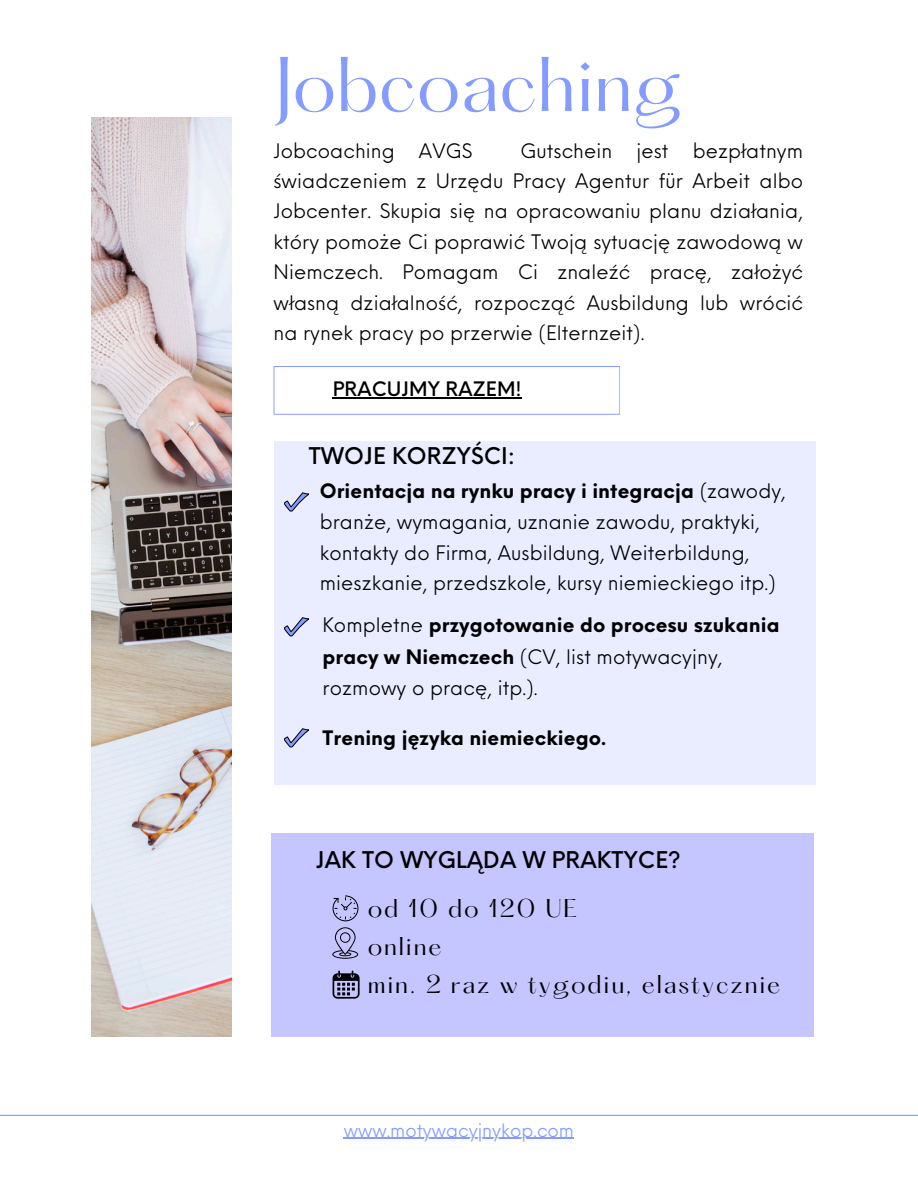
<style>
.page{position:relative;width:918px;height:1188px;background:#fff}
.page>*{position:absolute;margin:0;border:0;box-sizing:border-box;transform-origin:0 0}
.t1{font:67.5px "Hatton";color:#849bff}
.t2{font:22.5px/38.2px "Hatton";letter-spacing:.08em;color:#000}
.t3{font:500 22.5px "Neue Einstellung";letter-spacing:.005em;color:#000}
.t4{font:19.5px/30.3px "Neue Einstellung";letter-spacing:.005em;color:#000}
.t5{font:700 19.5px "Neue Einstellung";letter-spacing:.005em;color:#000}
.t6{font:500 19.5px "Neue Einstellung";letter-spacing:.005em;color:#000}
.t7{font:18px "Neue Einstellung";color:#849bff}
.s1{font-weight:700}
</style>
<div class="page">
<img style="left:92px;top:118px;width:139px;height:919px">
<svg style="left:274px;top:366px;width:346px;height:49px"></svg>
<div style="left:274px;top:441px;width:542px;height:343px;background:#eaedff"></div>
<svg style="left:284px;top:493px;width:25px;height:18px"></svg>
<svg style="left:284px;top:618px;width:25px;height:18px"></svg>
<svg style="left:284px;top:729px;width:25px;height:18px"></svg>
<div style="left:271px;top:833px;width:542px;height:203px;background:#c5c5ff"></div>
<hr style="left:0;top:1115px;width:918px;height:1px;background:#849bff">
<svg style="left:333px;top:895px;width:25px;height:26px"></svg>
<svg style="left:332px;top:927px;width:26px;height:32px"></svg>
<svg style="left:333px;top:971px;width:27px;height:28px"></svg>
<hr style="left:333px;top:397px;width:189px;height:1px;background:#000">
<hr style="left:344px;top:1138px;width:230px;height:1px;background:#849bff">
<h1 class="t1" style="left:274px;top:53px;width:410px">Jobcoaching</h1>
<p class="t4" style="left:274px;top:133px;width:531px;text-align:justify;text-indent:247px">Gutschein jest bezpłatnym świadczeniem z Urzędu Pracy Agentur für Arbeit albo Jobcenter. Skupia się na opracowaniu planu działania, który pomoże Ci poprawić Twoją sytuację zawodową w Niemczech. Pomagam Ci znaleźć pracę, założyć własną działalność, rozpocząć Ausbildung lub wrócić na rynek pracy po przerwie (Elternzeit).</p>
<p class="t4" style="left:274px;top:133px;width:200px">Jobcoaching AVGS</p>
<p class="t6" style="left:333px;top:372px;width:191px">PRACUJMY RAZEM!</p>
<p class="t3" style="left:309px;top:435px;width:208px">TWOJE KORZYŚCI:</p>
<p class="t4" style="left:320px;top:473px;width:468px;line-height:30.8px"><span class="s1">Orientacja na rynku pracy i integracja</span> (zawody, branże, wymagania, uznanie zawodu, praktyki, kontakty do Firma, Ausbildung, Weiterbildung, mieszkanie, przedszkole, kursy niemieckiego itp.)</p>
<h4 class="t4" style="left:323px;top:608px;width:459px;line-height:31.5px">Kompletne <span class="s1">przygotowanie do procesu szukania pracy w Niemczech</span> (CV, list motywacyjny, rozmowy o pracę, itp.).</h4>
<h2 class="t5" style="left:323px;top:720px;width:285px">Trening języka niemieckiego.</h2>
<p class="t3" style="left:316px;top:840px;width:367px">JAK TO WYGLĄDA W PRAKTYCE?</p>
<p class="t2" style="left:368px;top:891px;width:414px">od 10 do 120 UE<br>online<br>min. 2 raz w tygodiu, elastycznie</p>
<h5 class="t7" style="left:344px;top:1114px;width:232px">www.motywacyjnykop.com</h5>
</div>
